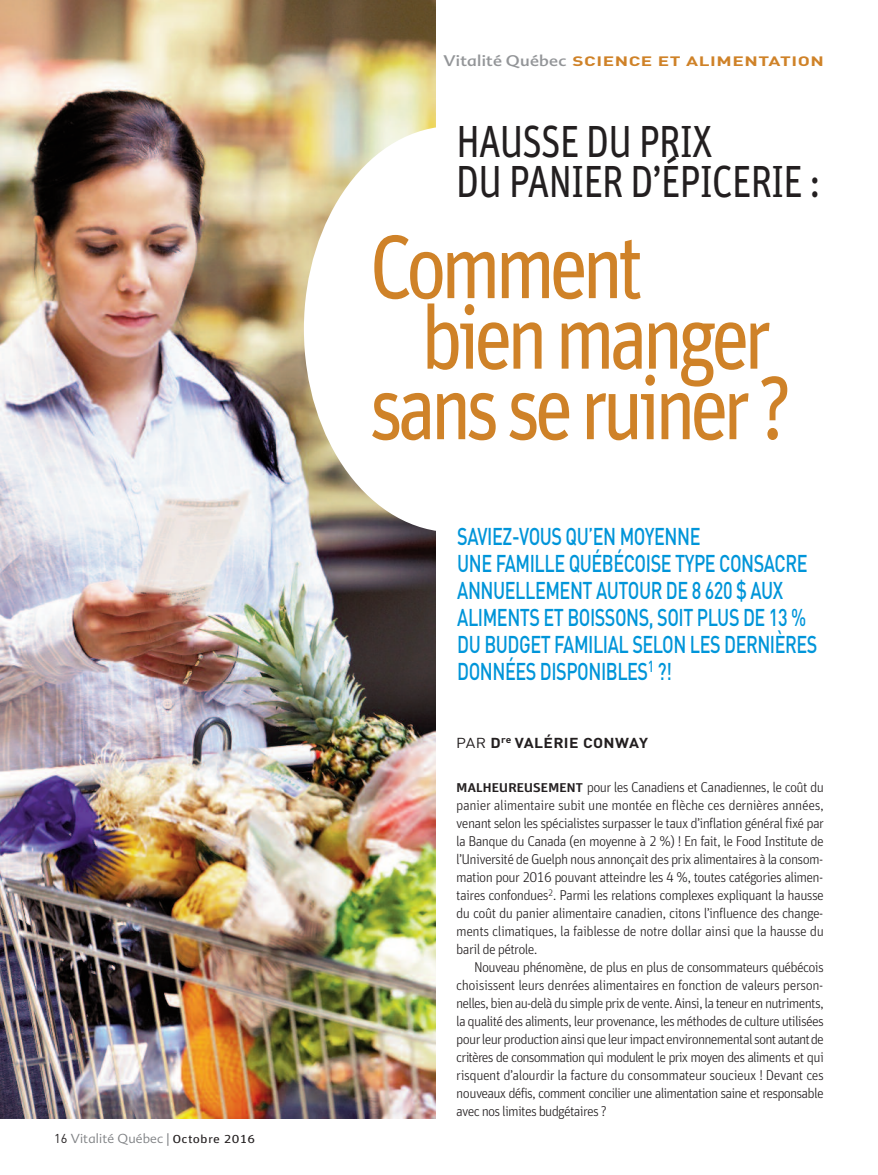
<style>
.page{position:relative;width:878px;height:1175px;background:#fff}
.page>*{position:absolute;margin:0;border:0;box-sizing:border-box;transform-origin:0 0}
.t1{font:90px "Unit Regular LF";letter-spacing:-.08em;color:#cf8228;scale:.88 1}
.t2{font:45px/40.5px "Unit Regular LF";letter-spacing:-.035em;color:#231f20;scale:.85 1}
.t3{font:500 24px/27px "DIN";letter-spacing:-.025em;color:#0095d9;scale:.75 1}
.t4{font:14.25px/18px "Unit Light LF";letter-spacing:-.045em;color:#231f20;text-align:justify}
.t5{font:700 14.25px "DIN";letter-spacing:.025em;color:#231f20;scale:1.1 1}
.t6{font:700 13.5px "DIN";letter-spacing:.03em;color:#cf8228;scale:1.4 1}
.t7{font:300 12.75px "Advert";letter-spacing:.015em;color:#808285}
.s1{font-family:"DIN";font-weight:400;color:#231f20}
.s2{font-family:"Unit Regular LF";font-weight:400;font-size:11.7px;color:#231f20}
.s3{font-family:"Advert";font-weight:400;font-size:15px;color:#939598}
.s4{font-weight:400}
.s5{font-family:"Unit Medium LF";font-size:12.75px}
</style>
<div class="page">
<img style="left:0;top:0;width:435px;height:1118px">
<div style="left:304px;top:126px;width:299px;height:406px;background:#fff;border-radius:50%"></div>
<p class="t7" style="left:54px;top:1131px;width:203px"><span class="s1">16</span> Vitalité Québec | <span class="s2">Octobre 2016</span></p>
<p class="t6" style="left:443px;top:53px;width:273px"><span class="s3">Vitalité Québec</span> SCIENCE ET ALIMENTATION</p>
<h2 class="t2" style="left:456px;top:126px;width:429px">HAUSSE DU PRIX<br>DU PANIER D’ÉPICERIE :</h2>
<h1 class="t1" style="left:369px;top:236px;width:313px">Comment</h1>
<h1 class="t1" style="left:420px;top:306px;width:401px">bien manger</h1>
<h1 class="t1" style="left:369px;top:377px;width:482px">sans se ruiner ?</h1>
<h3 class="t3" style="left:457px;top:523px;width:482px">SAVIEZ-VOUS QU’EN MOYENNE<br>UNE FAMILLE QUÉBÉCOISE TYPE CONSACRE ANNUELLEMENT AUTOUR DE 8 620 $ AUX ALIMENTS ET BOISSONS, SOIT PLUS DE 13 % DU BUDGET FAMILIAL SELON LES DERNIÈRES DONNÉES DISPONIBLES<sup>1</sup> ?!</h3>
<p class="t5" style="left:456px;top:734px;width:176px"><span class="s4">PAR</span> D<sup>re</sup> VALÉRIE CONWAY</p>
<p class="t4" style="left:456px;top:780px;width:369px"><span class="s5">MALHEUREUSEMENT</span> pour les Canadiens et Canadiennes, le coût du panier alimentaire subit une montée en flèche ces dernières années, venant selon les spécialistes surpasser le taux d’inflation général fixé par la Banque du Canada (en moyenne à 2 %) ! En fait, le Food Institute de l’Université de Guelph nous annonçait des prix alimentaires à la consom&shy;mation pour 2016 pouvant atteindre les 4 %, toutes catégories alimen&shy;taires confondues<sup>2</sup>. Parmi les relations complexes expliquant la hausse du coût du panier alimentaire canadien, citons l’influence des change&shy;ments climatiques, la faiblesse de notre dollar ainsi que la hausse du baril de pétrole.</p>
<p class="t4" style="left:456px;top:960px;width:369px;text-indent:18px">Nouveau phénomène, de plus en plus de consommateurs québécois choisissent leurs denrées alimentaires en fonction de valeurs person&shy;nelles, bien au-delà du simple prix de vente. Ainsi, la teneur en nutriments, la qualité des aliments, leur provenance, les méthodes de culture utilisées pourleurproductionainsiqueleurimpactenvironnementalsontautantde critères de consommation qui modulent le prix moyen des aliments et qui risquent d’alourdir la facture du consommateur soucieux ! Devant ces nouveaux défis, comment concilier une alimentation saine et responsable avec nos limites budgétaires ?</p>
</div>
